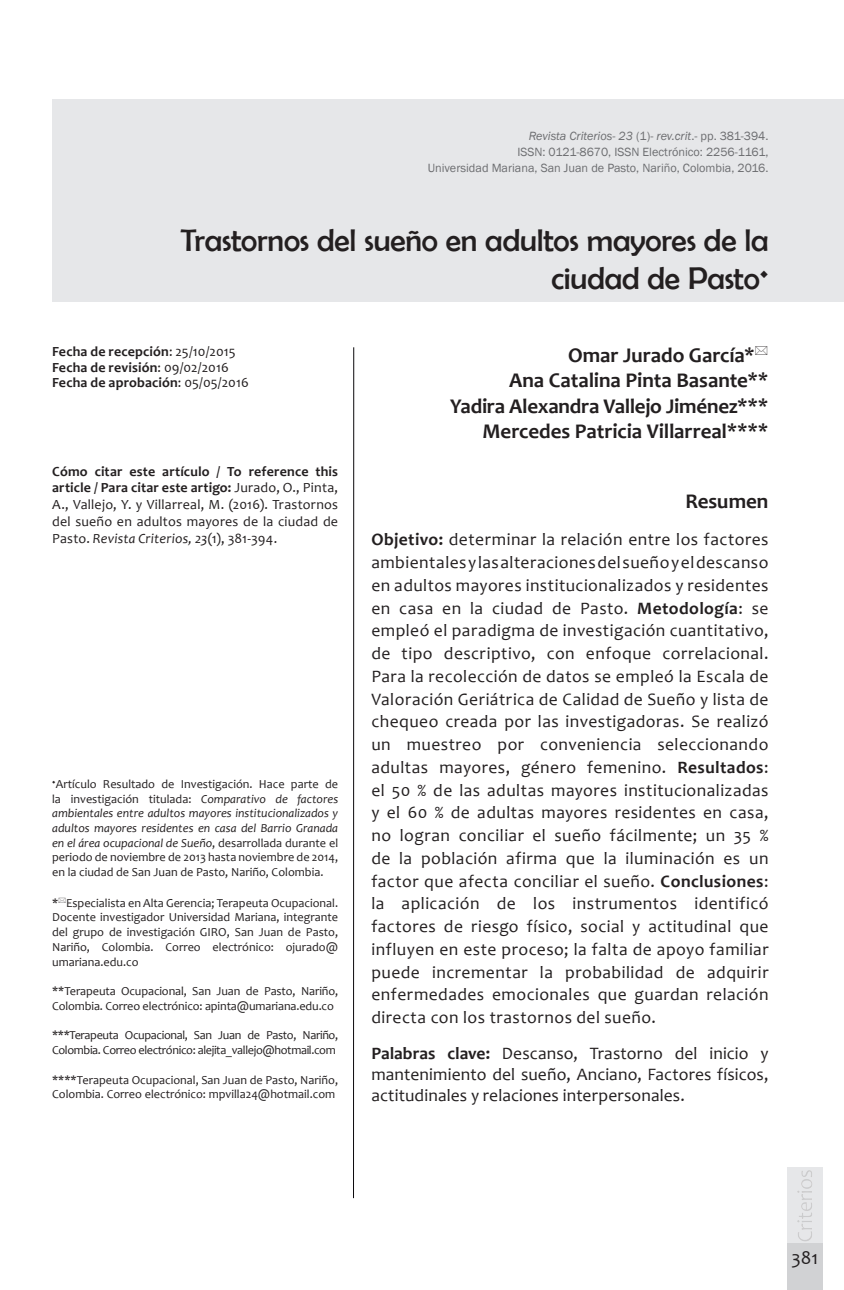
<style>
.page{position:relative;width:844px;height:1290px;background:#fff}
.page>*{position:absolute;margin:0;border:0;box-sizing:border-box;transform-origin:0 0}
.Título_Criterios{font:31.5px/37.8px "Berlin Sans FB";letter-spacing:-.005em;color:#231f20;text-align:right}
.Autores_Criterios{font:700 21px "Candara";letter-spacing:-.005em;color:#231f20}
.Subtítulos_Criterios{font:700 21px "Candara";color:#231f20}
.t1{font:19.25px "Candara";color:#231f20}
.Resumen_Criterios{font:17.5px/22.8px "Candara";letter-spacing:.02em;color:#231f20;text-align:justify}
.Cómo_citar_Criterios{font:14px/16.8px "Candara";letter-spacing:.015em;color:#231f20;text-align:justify}
.Fechas_Criterios{font:700 14px "Candara";letter-spacing:.01em;color:#231f20}
.Nota_a_pie_de_página{font:12.25px/14.7px "Candara";color:#231f20;text-align:justify}
.Nota_a_pie_de_página-2{font:12.25px/14.7px "Candara";letter-spacing:-.03em;color:#231f20}
.t2{font:12.25px "Franklin Gothic";color:#6c6d70}
.t3{font:italic 12.25px "Franklin Gothic";color:#6c6d70}
.s1{font-style:normal}
.s2{font-weight:400}
.s3{font-weight:700}
.s4{font-style:italic}
</style>
<div class="page">
<div style="left:787px;top:1243px;width:35px;height:47px;background:#d1d2d4"></div>
<div style="left:787px;top:1167px;width:35px;height:76px;background:#e6e7e9"></div>
<img style="left:797px;top:1170px;width:15px;height:71px">
<div style="left:52px;top:99px;width:791px;height:202px;background:#e6e7e9"></div>
<hr style="left:353px;top:347px;width:1px;height:851px;background:#0b090c">
<p class="t3" style="left:528px;top:128px;width:241px">Revista Criterios- 23 <span class="s1">(1)-</span> rev.crit<span class="s1">.- pp. 381-394.</span></p>
<p class="t2" style="left:517px;top:144px;width:252px">ISSN: 0121-8670, ISSN Electrónico: 2256-1161,</p>
<p class="t2" style="left:427px;top:160px;width:342px">Universidad Mariana, San Juan de Pasto, Nariño, Colombia, 2016.</p>
<p class="Título_Criterios" style="left:180px;top:221px;width:589px">Trastornos del sueño en adultos mayores de la ciudad de Pasto<sup>◆</sup></p>
<p class="Fechas_Criterios" style="left:52px;top:343px;width:185px">Fecha de recepción<span class="s2">: 25/10/2015</span></p>
<p class="Fechas_Criterios" style="left:52px;top:358px;width:178px">Fecha de revisión<span class="s2">: 09/02/2016</span></p>
<p class="Fechas_Criterios" style="left:52px;top:374px;width:198px">Fecha de aprobación<span class="s2">: 05/05/2016</span></p>
<p class="Cómo_citar_Criterios" style="left:52px;top:462px;width:287px"><span class="s3">Cómo citar este artículo / To reference this article / Para citar este artigo:</span> Jurado, O., Pinta, A., Vallejo, Y. y Villarreal, M. (2016). Trastornos del sueño en adultos mayores de la ciudad de Pasto. <span class="s4">Revista Criterios, 23</span>(1), 381-394.</p>
<p class="Nota_a_pie_de_página" style="left:52px;top:776px;width:287px"><sup>◆</sup>Artículo Resultado de Investigación. Hace parte de la investigación titulada: <span class="s4">Comparativo de factores ambientales entre adultos mayores institucionalizados y adultos mayores residentes en casa del Barrio Granada en el área ocupacional de Sueño</span>, desarrollada durante el periodo de noviembre de 2013 hasta noviembre de 2014, en la ciudad de San Juan de Pasto, Nariño, Colombia.</p>
<p class="Nota_a_pie_de_página" style="left:52px;top:895px;width:287px">* Especialista en Alta Gerencia; Terapeuta Ocupacional.<br>Docente investigador Universidad Mariana, integrante del grupo de investigación GIRO, San Juan de Pasto, Nariño, Colombia. Correo electrónico: ojurado@ umariana.edu.co</p>
<p class="Nota_a_pie_de_página" style="left:52px;top:983px;width:287px">**Terapeuta Ocupacional, San Juan de Pasto, Nariño,<br>Colombia. Correo electrónico: apinta@umariana.edu.co</p>
<p class="Nota_a_pie_de_página-2" style="left:52px;top:1028px;width:287px">***Terapeuta Ocupacional, San Juan de Pasto, Nariño,<br>Colombia. Correo electrónico: alejita_vallejo@hotmail.com</p>
<p class="Nota_a_pie_de_página" style="left:52px;top:1072px;width:287px">****Terapeuta Ocupacional, San Juan de Pasto, Nariño,<br>Colombia. Correo electrónico: mpvilla24@hotmail.com</p>
<p class="Autores_Criterios" style="left:568px;top:342px;width:188px">Omar Jurado García*</p>
<p class="Autores_Criterios" style="left:509px;top:367px;width:261px">Ana Catalina Pinta Basante**</p>
<p class="Autores_Criterios" style="left:450px;top:393px;width:320px">Yadira Alexandra Vallejo Jiménez***</p>
<p class="Autores_Criterios" style="left:482px;top:418px;width:287px">Mercedes Patricia Villarreal****</p>
<p class="Subtítulos_Criterios" style="left:685px;top:488px;width:85px">Resumen</p>
<p class="Resumen_Criterios" style="left:371px;top:528px;width:398px"><span class="s3">Objetivo:</span> determinar la relación entre los factores ambientales y las alteraciones del sueño y el descanso en adultos mayores institucionalizados y residentes en casa en la ciudad de Pasto. <span class="s3">Metodología</span>: se empleó el paradigma de investigación cuantitativo, de tipo descriptivo, con enfoque correlacional.<br>Para la recolección de datos se empleó la Escala de Valoración Geriátrica de Calidad de Sueño y lista de chequeo creada por las investigadoras. Se realizó un muestreo por conveniencia seleccionando adultas mayores, género femenino. <span class="s3">Resultados</span>: el 50 % de las adultas mayores institucionalizadas y el 60 % de adultas mayores residentes en casa, no logran conciliar el sueño fácilmente; un 35 % de la población afirma que la iluminación es un factor que afecta conciliar el sueño. <span class="s3">Conclusiones</span>: la aplicación de los instrumentos identificó factores de riesgo físico, social y actitudinal que influyen en este proceso; la falta de apoyo familiar puede incrementar la probabilidad de adquirir enfermedades emocionales que guardan relación directa con los trastornos del sueño.</p>
<p class="Resumen_Criterios" style="left:371px;top:1042px;width:398px;line-height:21px"><span class="s3">Palabras clave:</span> Descanso, Trastorno del inicio y mantenimiento del sueño, Anciano, Factores físicos, actitudinales y relaciones interpersonales.</p>
<p class="t1" style="left:791px;top:1246px;width:28px">381</p>
</div>
